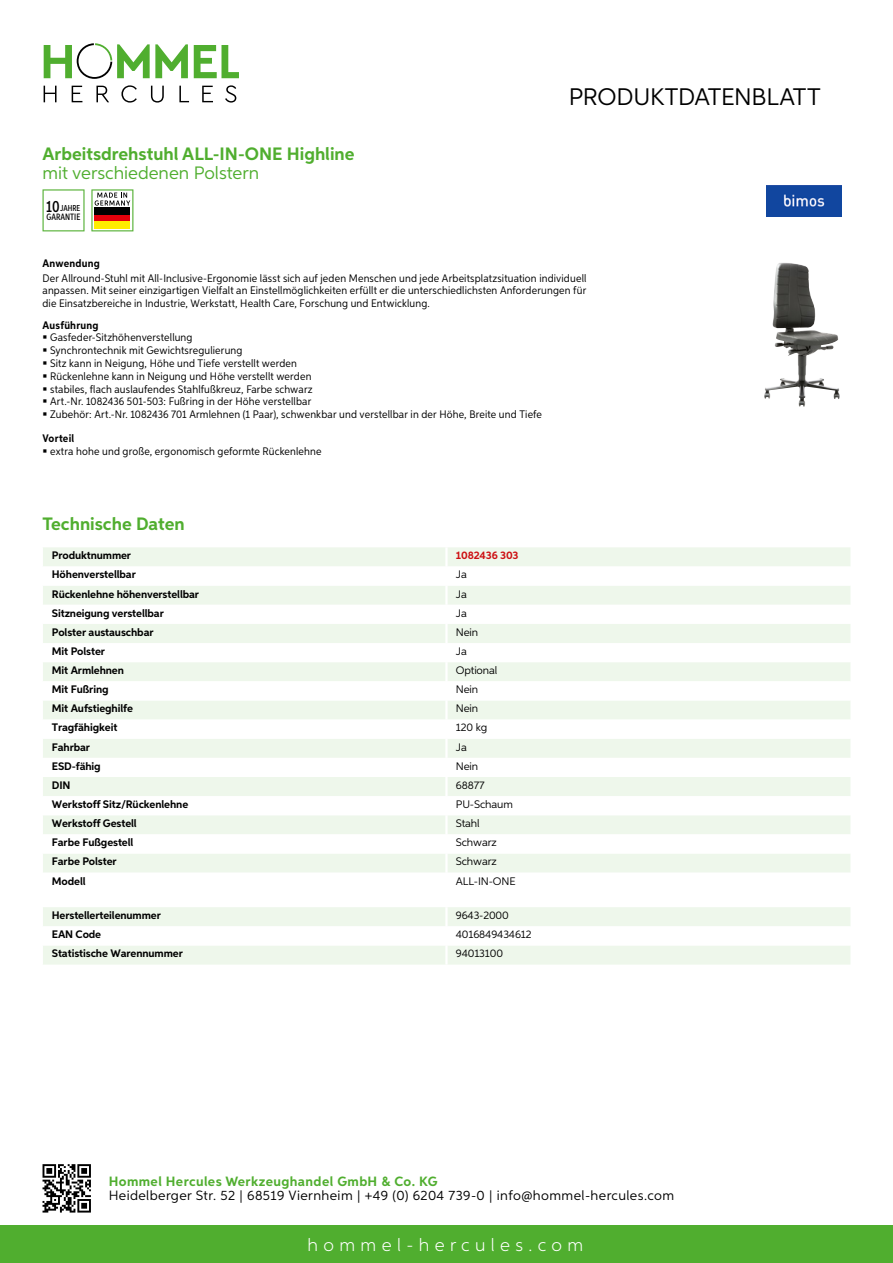
<style>
.page{position:relative;width:893px;height:1263px;background:#fff}
.page>*{position:absolute;margin:0;border:0;box-sizing:border-box;transform-origin:0 0}
.t1{font:24px "Aspira";letter-spacing:-.01em;color:#000}
.t2{font:700 18px "Aspira";color:#50ae2f}
.t3{font:18px "Aspira";color:#50ae2f}
.t4{font:300 18px "Aspira";letter-spacing:.3em;color:#fff}
.t5{font:13.5px "Aspira";letter-spacing:.03em;color:#000}
.t6{font:700 13.5px "Aspira";letter-spacing:.03em;color:#50ae2f}
.t7{font:10.95px/12.8px "Aspira Nar";letter-spacing:.015em;color:#000;text-align:justify}
.t8{font:700 10.95px "Aspira";letter-spacing:-.01em;color:#000}
.t9{font:10.95px "Aspira";letter-spacing:-.01em;color:#000}
.t10{font:700 10.95px "Aspira Nar";letter-spacing:.02em;color:#000}
.t11{font:700 10.95px "Aspira";letter-spacing:-.01em;color:#cd1013}
.t12{font:500 9.15px "Aspira XX Nar";color:#000}
.t13{font:500 8.55px "Aspira XX Nar";color:#000}
.s1{font-size:16.35px}
</style>
<div class="page">
<div style="left:0;top:1226px;width:893px;height:37px;background:#50ae2f"></div>
<svg style="left:43px;top:1164px;width:48px;height:48px"></svg>
<svg style="left:194px;top:45px;width:45px;height:33px"></svg>
<svg style="left:44px;top:43px;width:144px;height:36px"></svg>
<svg style="left:44px;top:86px;width:13px;height:16px"></svg>
<svg style="left:72px;top:86px;width:10px;height:16px"></svg>
<svg style="left:96px;top:86px;width:13px;height:16px"></svg>
<svg style="left:121px;top:85px;width:16px;height:18px"></svg>
<svg style="left:151px;top:86px;width:13px;height:17px"></svg>
<svg style="left:179px;top:86px;width:10px;height:16px"></svg>
<svg style="left:202px;top:86px;width:11px;height:16px"></svg>
<svg style="left:225px;top:85px;width:11px;height:18px"></svg>
<div style="left:43px;top:547px;width:807px;height:19px;background:#eef7eb"></div>
<svg style="left:43px;top:586px;width:807px;height:286px;fill:#eef7eb"></svg>
<hr style="left:445px;top:547px;width:3px;height:19px;background:#fff">
<hr style="left:445px;top:586px;width:3px;height:19px;background:#fff">
<hr style="left:445px;top:605px;width:3px;height:19px;background:#fff">
<hr style="left:445px;top:624px;width:3px;height:19px;background:#fff">
<hr style="left:445px;top:643px;width:3px;height:19px;background:#fff">
<hr style="left:445px;top:662px;width:3px;height:19px;background:#fff">
<hr style="left:445px;top:681px;width:3px;height:19px;background:#fff">
<hr style="left:445px;top:700px;width:3px;height:20px;background:#fff">
<hr style="left:445px;top:720px;width:3px;height:19px;background:#fff">
<hr style="left:445px;top:739px;width:3px;height:19px;background:#fff">
<hr style="left:445px;top:758px;width:3px;height:19px;background:#fff">
<hr style="left:445px;top:777px;width:3px;height:19px;background:#fff">
<hr style="left:445px;top:796px;width:3px;height:19px;background:#fff">
<hr style="left:445px;top:815px;width:3px;height:19px;background:#fff">
<hr style="left:445px;top:834px;width:3px;height:19px;background:#fff">
<hr style="left:445px;top:853px;width:3px;height:20px;background:#fff">
<svg style="left:43px;top:907px;width:807px;height:57px"></svg>
<hr style="left:445px;top:945px;width:3px;height:19px;background:#fff">
<svg style="left:43px;top:189px;width:42px;height:42px"></svg>
<svg style="left:91px;top:189px;width:42px;height:42px"></svg>
<div style="left:95px;top:214px;width:35px;height:7px;background:#e3000b"></div>
<div style="left:95px;top:208px;width:35px;height:7px;background:#000"></div>
<div style="left:95px;top:221px;width:35px;height:7px;background:#ffed00"></div>
<img style="left:764px;top:263px;width:36px;height:140px">
<img style="left:766px;top:185px;width:76px;height:32px">
<h2 class="t2" style="left:43px;top:142px;width:313px">Arbeitsdrehstuhl ALL-IN-ONE Highline</h2>
<h2 class="t3" style="left:43px;top:162px;width:218px">mit verschiedenen Polstern</h2>
<p class="t13" style="left:46px;top:203px;width:36px"><span class="s1">10</span>JAHRE</p>
<p class="t12" style="left:47px;top:212px;width:35px">GARANTIE</p>
<h1 class="t1" style="left:569px;top:82px;width:253px">Produktdatenblatt</h1>
<p class="t10" style="left:43px;top:257px;width:59px">Anwendung</p>
<p class="t7" style="left:43px;top:273px;width:545px;line-height:12px">Der Allround-Stuhl mit All-Inclusive-Ergonomie lässt sich auf jeden Menschen und jede Arbeitsplatzsituation individuell anpassen. Mit seiner einzigartigen Vielfalt an Einstellmöglichkeiten erfüllt er die unterschiedlichsten Anforderungen für die Einsatzbereiche in Industrie, Werkstatt, Health Care, Forschung und Entwicklung.</p>
<p class="t10" style="left:43px;top:318px;width:58px">Ausführung</p>
<p class="t7" style="left:50px;top:331px;width:493px;text-align:left">Gasfeder-Sitzhöhenverstellung<br>Synchrontechnik mit Gewichtsregulierung<br>Sitz kann in Neigung, Höhe und Tiefe verstellt werden<br>Rückenlehne kann in Neigung und Höhe verstellt werden<br>stabiles, flach auslaufendes Stahlfußkreuz, Farbe schwarz<br>Art.-Nr. 1082436 501-503: Fußring in der Höhe verstellbar<br>Zubehör: Art.-Nr. 1082436 701 Armlehnen (1 Paar), schwenkbar und verstellbar in der Höhe, Breite und Tiefe</p>
<p class="t10" style="left:43px;top:432px;width:33px">Vorteil</p>
<p class="t7" style="left:50px;top:445px;width:273px">extra hohe und große, ergonomisch geformte Rückenlehne</p>
<h2 class="t2" style="left:43px;top:513px;width:144px">Technische Daten</h2>
<p class="t8" style="left:52px;top:549px;width:81px">Produktnummer</p>
<p class="t11" style="left:456px;top:549px;width:64px">1082436 303</p>
<p class="t8" style="left:52px;top:568px;width:85px">Höhenverstellbar</p>
<p class="t9" style="left:456px;top:568px;width:13px">Ja</p>
<p class="t8" style="left:52px;top:587px;width:149px">Rückenlehne höhenverstellbar</p>
<p class="t9" style="left:456px;top:587px;width:13px">Ja</p>
<p class="t8" style="left:52px;top:606px;width:114px">Sitzneigung verstellbar</p>
<p class="t9" style="left:456px;top:606px;width:13px">Ja</p>
<p class="t8" style="left:52px;top:625px;width:103px">Polster austauschbar</p>
<p class="t9" style="left:456px;top:625px;width:24px">Nein</p>
<p class="t8" style="left:52px;top:644px;width:55px">Mit Polster</p>
<p class="t9" style="left:456px;top:644px;width:13px">Ja</p>
<p class="t8" style="left:52px;top:664px;width:74px">Mit Armlehnen</p>
<p class="t9" style="left:456px;top:664px;width:43px">Optional</p>
<p class="t8" style="left:52px;top:683px;width:58px">Mit Fußring</p>
<p class="t9" style="left:456px;top:683px;width:24px">Nein</p>
<p class="t8" style="left:52px;top:702px;width:83px">Mit Aufstieghilfe</p>
<p class="t9" style="left:456px;top:702px;width:24px">Nein</p>
<p class="t8" style="left:52px;top:721px;width:67px">Tragfähigkeit</p>
<p class="t9" style="left:456px;top:721px;width:33px">120 kg</p>
<p class="t8" style="left:52px;top:740px;width:40px">Fahrbar</p>
<p class="t9" style="left:456px;top:740px;width:13px">Ja</p>
<p class="t8" style="left:52px;top:759px;width:50px">ESD-fähig</p>
<p class="t9" style="left:456px;top:759px;width:24px">Nein</p>
<p class="t8" style="left:52px;top:778px;width:20px">DIN</p>
<p class="t9" style="left:456px;top:778px;width:30px">68877</p>
<p class="t8" style="left:52px;top:797px;width:138px">Werkstoff Sitz/Rückenlehne</p>
<p class="t9" style="left:456px;top:797px;width:59px">PU -Schaum</p>
<p class="t8" style="left:52px;top:817px;width:86px">Werkstoff Gestell</p>
<p class="t9" style="left:456px;top:817px;width:25px">Stahl</p>
<p class="t8" style="left:52px;top:836px;width:83px">Farbe Fußgestell</p>
<p class="t9" style="left:456px;top:836px;width:42px">Schwarz</p>
<p class="t8" style="left:52px;top:855px;width:66px">Farbe Polster</p>
<p class="t9" style="left:456px;top:855px;width:42px">Schwarz</p>
<p class="t8" style="left:52px;top:874px;width:35px">Modell</p>
<p class="t9" style="left:456px;top:874px;width:46px">ALL-IN-ONE</p>
<p class="t8" style="left:52px;top:909px;width:111px">Herstellerteilenummer</p>
<p class="t9" style="left:456px;top:909px;width:55px">9643-2000</p>
<p class="t8" style="left:52px;top:928px;width:51px">EAN Code</p>
<p class="t9" style="left:456px;top:928px;width:77px">4016849434612</p>
<p class="t8" style="left:52px;top:947px;width:132px">Statistische Warennummer</p>
<p class="t9" style="left:456px;top:947px;width:49px">94013100</p>
<p class="t6" style="left:109px;top:1172px;width:330px">Hommel Hercules Werkzeughandel GmbH &amp; Co. KG</p>
<p class="t5" style="left:109px;top:1187px;width:567px">Heidelberger Str. 52 | 68519 Viernheim | +49 (0) 6204 739-0 | info@hommel-hercules.com</p>
<h2 class="t4" style="left:307px;top:1234px;width:277px">hommel-hercules.com</h2>
</div>
